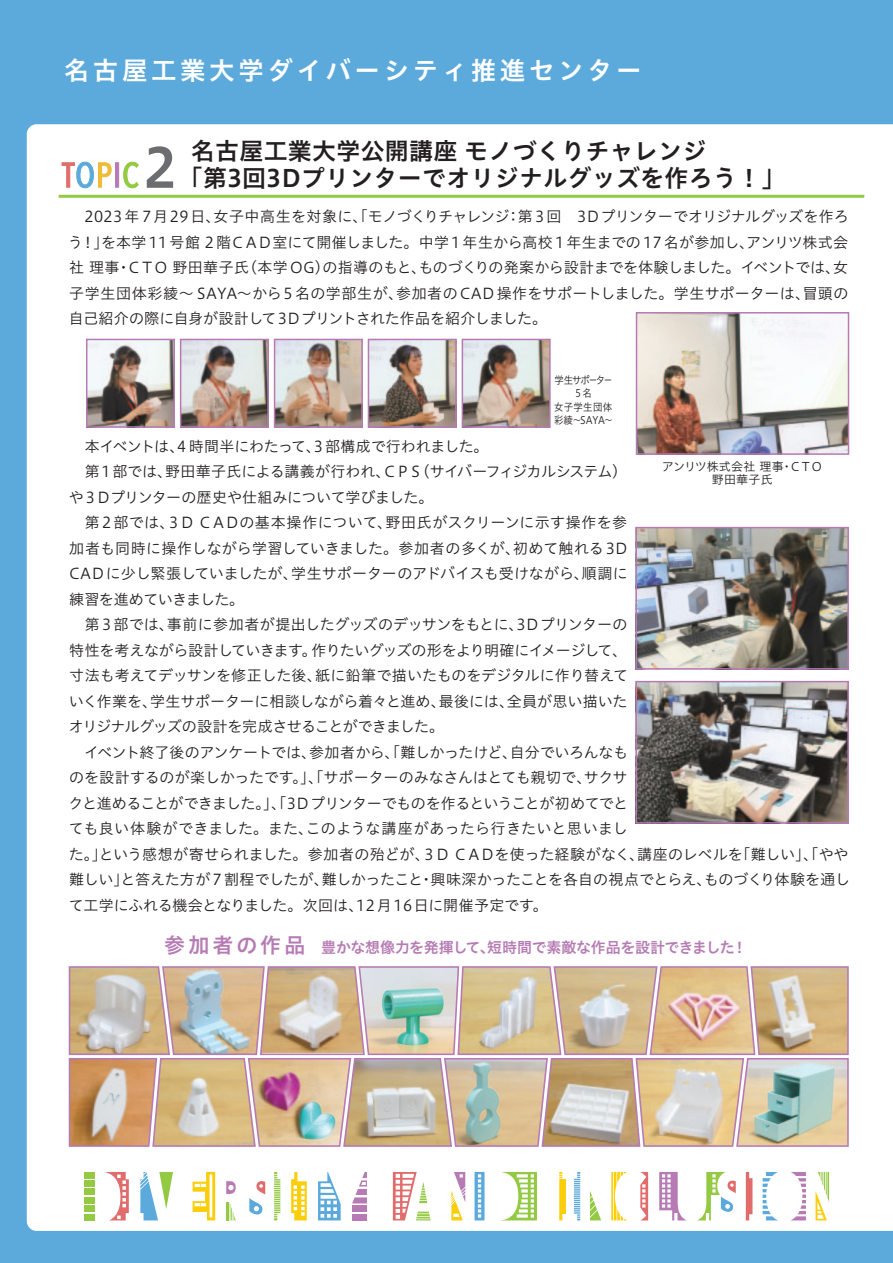
<style>
.page{position:relative;width:893px;height:1263px;background:#5caadc}
.page>*{position:absolute;margin:0;border:0;box-sizing:border-box;transform-origin:0 0}
.t1{font:54px "Hiragino UD Sans Std N W6";color:#6c6d70}
.t2{font:25.5px "Hiragino UD Sans Std N W6";letter-spacing:.14em;color:#fff}
.t3{font:24px/27px "Hiragino UD Sans Std W6";letter-spacing:.01em;color:#231f20}
.t4{font:15px/25.5px "Hiragino UD Sans Std N W3";letter-spacing:-.01em;color:#231f20;text-align:justify}
.t5{font:15px "Hiragino UD Sans Std N W6";letter-spacing:-.025em;color:#b67bb4}
.t6{font:12px/13.5px "Hiragino UD Sans Std N W3";letter-spacing:.015em;color:#231f20;text-align:center}
.t7{font:10.5px/13.5px "Hiragino UD Sans Std N W3";letter-spacing:-.015em;color:#231f20;text-align:center;scale:.9 1}
.s1{font-size:21px}
</style>
<div class="page">
<div style="left:27px;top:124px;width:866px;height:1107px;background:#fff"></div>
<svg style="left:451px;top:1172px;width:14px;height:48px"></svg>
<svg style="left:393px;top:1172px;width:38px;height:48px;background:#edd0c5"></svg>
<svg style="left:475px;top:1172px;width:10px;height:48px"></svg>
<svg style="left:498px;top:1172px;width:39px;height:48px;background:#d5eab6"></svg>
<hr style="left:562px;top:1179px;width:3px;height:35px;background:#face0b">
<hr style="left:559px;top:1179px;width:3px;height:41px;background:#face0b">
<svg style="left:559px;top:1172px;width:3px;height:6px"></svg>
<svg style="left:746px;top:1172px;width:6px;height:48px"></svg>
<svg style="left:790px;top:1172px;width:16px;height:48px"></svg>
<svg style="left:697px;top:1172px;width:39px;height:48px;background:#dee9d1"></svg>
<svg style="left:640px;top:1172px;width:8px;height:48px"></svg>
<svg style="left:659px;top:1172px;width:28px;height:48px"></svg>
<svg style="left:590px;top:1191px;width:11px;height:29px"></svg>
<svg style="left:815px;top:1172px;width:14px;height:48px"></svg>
<svg style="left:611px;top:1172px;width:16px;height:48px"></svg>
<svg style="left:574px;top:1172px;width:6px;height:48px"></svg>
<svg style="left:763px;top:1172px;width:15px;height:48px"></svg>
<svg style="left:226px;top:1202px;width:10px;height:18px"></svg>
<div style="left:84px;top:1172px;width:10px;height:6px;background:#94c944"></div>
<div style="left:84px;top:1180px;width:10px;height:6px;background:#94c944"></div>
<div style="left:84px;top:1189px;width:10px;height:6px;background:#94c944"></div>
<div style="left:84px;top:1197px;width:10px;height:6px;background:#94c944"></div>
<div style="left:84px;top:1206px;width:10px;height:6px;background:#94c944"></div>
<div style="left:84px;top:1214px;width:10px;height:6px;background:#94c944"></div>
<div style="left:352px;top:1214px;width:15px;height:6px;background:#b67bb4"></div>
<div style="left:352px;top:1206px;width:15px;height:6px;background:#b67bb4"></div>
<svg style="left:352px;top:1172px;width:15px;height:31px"></svg>
<svg style="left:318px;top:1172px;width:23px;height:48px"></svg>
<svg style="left:226px;top:1181px;width:10px;height:13px"></svg>
<svg style="left:249px;top:1181px;width:16px;height:33px"></svg>
<svg style="left:193px;top:1172px;width:22px;height:48px"></svg>
<svg style="left:291px;top:1172px;width:16px;height:48px"></svg>
<svg style="left:274px;top:1172px;width:6px;height:48px"></svg>
<svg style="left:140px;top:1172px;width:33px;height:48px"></svg>
<svg style="left:104px;top:1172px;width:25px;height:48px"></svg>
<svg style="left:61px;top:161px;width:51px;height:28px"></svg>
<hr style="left:115px;top:162px;width:4px;height:26px;background:#b67bb4">
<svg style="left:123px;top:161px;width:16px;height:28px"></svg>
<hr style="left:59px;top:195px;width:805px;height:3px;background:#96c945">
<img style="left:68px;top:965px;width:781px;height:183px">
<img style="left:89px;top:342px;width:83px;height:83px">
<div style="left:86px;top:339px;width:89px;height:89px;border:2px solid #b67bb4"></div>
<img style="left:183px;top:342px;width:83px;height:83px">
<div style="left:180px;top:339px;width:89px;height:89px;border:2px solid #b67bb4"></div>
<img style="left:277px;top:342px;width:83px;height:83px">
<div style="left:274px;top:339px;width:89px;height:89px;border:2px solid #b67bb4"></div>
<img style="left:371px;top:342px;width:83px;height:83px">
<div style="left:368px;top:339px;width:89px;height:89px;border:2px solid #b67bb4"></div>
<img style="left:465px;top:342px;width:83px;height:83px">
<div style="left:462px;top:339px;width:89px;height:89px;border:2px solid #b67bb4"></div>
<img style="left:639px;top:315px;width:207px;height:137px">
<div style="left:636px;top:312px;width:213px;height:143px;border:2px solid #b67bb4"></div>
<img style="left:638px;top:530px;width:208px;height:137px">
<div style="left:635px;top:527px;width:214px;height:143px;border:2px solid #b67bb4"></div>
<img style="left:638px;top:684px;width:208px;height:137px">
<div style="left:635px;top:681px;width:214px;height:143px;border:2px solid #b67bb4"></div>
<h2 class="t2" style="left:64px;top:51px;width:579px">名古屋工業大学ダイバーシティ推進センター</h2>
<h1 class="t1" style="left:143px;top:126px;width:34px">2</h1>
<h3 class="t3" style="left:179px;top:136px;width:608px;text-indent:12px">名古屋工業大学公開講座 モノづくりチャレンジ<br>「第3回3Dプリンターでオリジナルグッズを作ろう！」</h3>
<p class="t4" style="left:68px;top:203px;width:782px">　2023 年 7 月29日、女子中高生を対象に、「モノづくりチャレンジ：第 3 回　3Dプリンターでオリジナルグッズを作ろう！」を本学 11 号館 2 階ＣＡＤ室にて開催しました。中学 1 年生から高校 1 年生までの 17 名が参加し、アンリツ株式会社 理事・ＣＴＯ 野田華子氏（本学 OG）の指導のもと、ものづくりの発案から設計までを体験しました。イベントでは、女子学生団体彩綾～ SAYA～から5 名の学部生が、参加者の CAD 操作をサポートしました。学生サポーターは、冒頭の自己紹介の際に自身が設計して3Dプリントされた作品を紹介しました。</p>
<p class="t7" style="left:554px;top:372px;width:66px">学生サポーター<br>５名<br>女子学生団体彩綾～SAYA～</p>
<p class="t4" style="left:69px;top:432px;width:783px;text-align:left">　本イベントは、4 時間半にわたって、3 部構成で行われました。<br>　第1部では、野田華子氏による講義が行われ、ＣＰＳ（サイバーフィジカルシステム）<br>や３Ｄプリンターの歴史や仕組みについて学びました。<br>　第 2 部では、３Ｄ ＣＡＤの基本操作について、野田氏がスクリーンに示す操作を参<br>加者も同時に操作しながら学習していきました。参加者の多くが、初めて触れる3D<br>CAD に少し緊張していましたが、学生サポーターのアドバイスも受けながら、順調に<br>練習を進めていきました。<br>　第３部では、事前に参加者が提出したグッズのデッサンをもとに、3Dプリンターの<br>特性を考えながら設計していきます。作りたいグッズの形をより明確にイメージして、<br>寸法も考えてデッサンを修正した後、紙に鉛筆で描いたものをデジタルに作り替えて<br>いく作業を、学生サポーターに相談しながら着々と進め、最後には、全員が思い描いた<br>オリジナルグッズの設計を完成させることができました。<br>　イベント終了後のアンケートでは、参加者から、「難しかったけど、自分でいろんなも<br>のを設計するのが楽しかったです。」、「サポーターのみなさんはとても親切で、サクサ<br>クと進めることができました。」、「3Dプリンターでものを作るということが初めてでと<br>ても良い体験ができました。また、このような講座があったら行きたいと思いまし<br>た。」という感想が寄せられました。参加者の殆どが、３Ｄ ＣＡＤを使った経験がなく、講座のレベルを「難しい」、「やや難しい」と答えた方が 7 割程でしたが、難しかったこと・興味深かったことを各自の視点でとらえ、ものづくり体験を通して工学にふれる機会となりました。次回は、12月16日に開催予定です。</p>
<p class="t5" style="left:164px;top:936px;width:584px"><span class="s1">参加者の作品</span> 豊かな想像力を発揮して、短時間で素敵な作品を設計できました！</p>
<p class="t6" style="left:662px;top:459px;width:163px">アンリツ株式会社 理事・ＣＴＯ野田華子氏</p>
</div>
